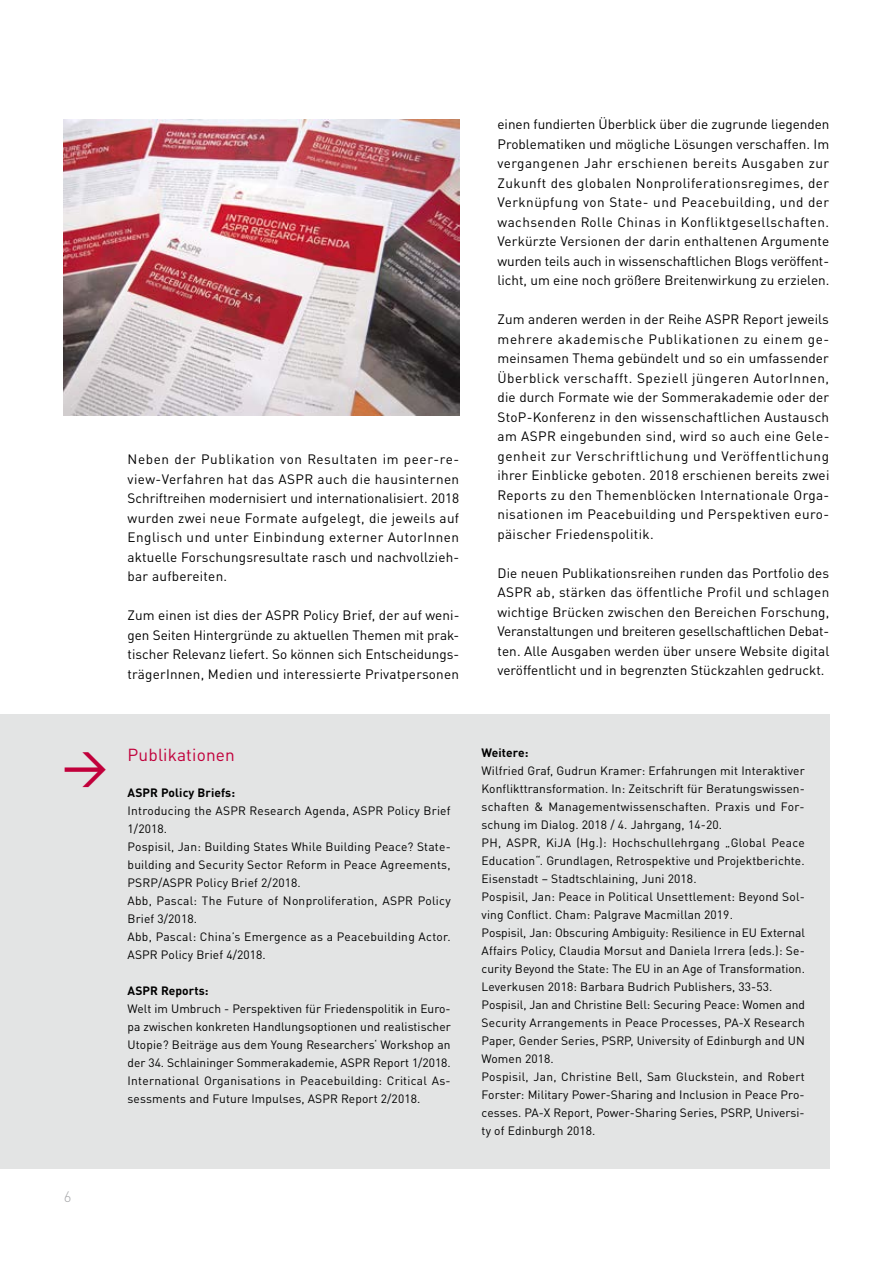
<style>
.page{position:relative;width:893px;height:1263px;background:#fff}
.page>*{position:absolute;margin:0;border:0;box-sizing:border-box;transform-origin:0 0}
.t1{font:17.25px "DIN Pro";letter-spacing:.01em;color:#c1003b}
.t2{font:300 15px "DIN Pro";color:#a7a8aa}
.t3{font:13.5px/19.5px "DIN Pro";letter-spacing:.015em;color:#000;text-align:justify}
.t4{font:12px/18px "DIN Pro";letter-spacing:.01em;color:#000}
.t5{font:700 12px "DIN Pro";letter-spacing:.01em;color:#000}
</style>
<div class="page">
<div style="left:0;top:714px;width:829px;height:454px;background:#e3e4e4"></div>
<img style="left:64px;top:119px;width:395px;height:297px">
<p class="t2" style="left:64px;top:1185px;width:9px">6</p>
<p class="t3" style="left:128px;top:448px;width:333px">Neben der Publikation von Resultaten im peer-re&shy;view-Verfahren hat das ASPR auch die hausinternen Schriftreihen modernisiert und internationalisiert. 2018 wurden zwei neue Formate aufgelegt, die jeweils auf Englisch und unter Einbindung externer AutorInnen aktuelle Forschungsresultate rasch und nachvollzieh&shy;bar aufbereiten.</p>
<p class="t3" style="left:128px;top:604px;width:333px">Zum einen ist dies der ASPR Policy Brief, der auf weni&shy;gen Seiten Hintergründe zu aktuellen Themen mit prak&shy;tischer Relevanz liefert. So können sich Entscheidungs&shy;trägerInnen, Medien und interessierte Privatpersonen</p>
<p class="t3" style="left:497px;top:113px;width:333px">einen fundierten Überblick über die zugrunde liegenden Problematiken und mögliche Lösungen verschaffen. Im vergangenen Jahr erschienen bereits Ausgaben zur Zukunft des globalen Nonproliferationsregimes, der Verknüpfung von State- und Peacebuilding, und der wachsenden Rolle Chinas in Konfliktgesellschaften.<br>Verkürzte Versionen der darin enthaltenen Argumente wurden teils auch in wissenschaftlichen Blogs veröffent&shy;licht, um eine noch größere Breitenwirkung zu erzielen.</p>
<p class="t3" style="left:497px;top:308px;width:333px">Zum anderen werden in der Reihe ASPR Report jeweils mehrere akademische Publikationen zu einem ge&shy;meinsamen Thema gebündelt und so ein umfassender Überblick verschafft. Speziell jüngeren AutorInnen, die durch Formate wie der Sommerakademie oder der StoP-Konferenz in den wissenschaftlichen Austausch am ASPR eingebunden sind, wird so auch eine Gele&shy;genheit zur Verschriftlichung und Veröffentlichung ihrer Einblicke geboten. 2018 erschienen bereits zwei Reports zu den Themenblöcken Internationale Orga&shy;nisationen im Peacebuilding und Perspektiven euro&shy;päischer Friedenspolitik.</p>
<p class="t3" style="left:497px;top:562px;width:333px">Die neuen Publikationsreihen runden das Portfolio des ASPR ab, stärken das öffentliche Profil und schlagen wichtige Brücken zwischen den Bereichen Forschung, Veranstaltungen und breiteren gesellschaftlichen Debat&shy;ten. Alle Ausgaben werden über unsere Website digital veröffentlicht und in begrenzten Stückzahlen gedruckt.</p>
<p class="t1" style="left:128px;top:741px;width:109px">Publikationen</p>
<p class="t5" style="left:128px;top:782px;width:109px">ASPR Policy Briefs:</p>
<p class="t4" style="left:128px;top:800px;width:325px">Introducing the ASPR Research Agenda, ASPR Policy Brief 1/2018.<br>Pospisil, Jan: Building States While Building Peace? State&shy;building and Security Sector Reform in Peace Agreements, PSRP/ASPR Policy Brief 2/2018.<br>Abb, Pascal: The Future of Nonproliferation, ASPR Policy Brief 3/2018.<br>Abb, Pascal: China’s Emergence as a Peacebuilding Actor.<br>ASPR Policy Brief 4/2018.</p>
<p class="t5" style="left:128px;top:980px;width:83px">ASPR Reports:</p>
<p class="t4" style="left:128px;top:998px;width:325px;text-align:justify">Welt im Umbruch - Perspektiven für Friedenspolitik in Euro&shy;pa zwischen konkreten Handlungsoptionen und realistischer Utopie? Beiträge aus dem Young Researchers‘ Workshop an der 34. Schlaininger Sommerakademie, ASPR Report 1/2018.<br>International Organisations in Peacebuilding: Critical As&shy;sessments and Future Impulses, ASPR Report 2/2018.</p>
<p class="t5" style="left:482px;top:742px;width:49px">Weitere:</p>
<p class="t4" style="left:482px;top:760px;width:325px">Wilfried Graf, Gudrun Kramer: Erfahrungen mit Interaktiver Konflikttransformation. In: Zeitschrift für Beratungswissen&shy;schaften &amp; Managementwissenschaften. Praxis und For&shy;schung im Dialog. 2018 / 4. Jahrgang, 14-20.<br>PH, ASPR, KiJA (Hg.): Hochschullehrgang „Global Peace Education“. Grundlagen, Retrospektive und Projektberichte.<br>Eisenstadt – Stadtschlaining, Juni 2018.<br>Pospisil, Jan: Peace in Political Unsettlement: Beyond Sol&shy;ving Conflict. Cham: Palgrave Macmillan 2019.<br>Pospisil, Jan: Obscuring Ambiguity: Resilience in EU External Affairs Policy, Claudia Morsut and Daniela Irrera (eds.): Se&shy;curity Beyond the State: The EU in an Age of Transformation.<br>Leverkusen 2018: Barbara Budrich Publishers, 33-53.<br>Pospisil, Jan and Christine Bell: Securing Peace: Women and Security Arrangements in Peace Processes, PA-X Research Paper, Gender Series, PSRP, University of Edinburgh and UN Women 2018.<br>Pospisil, Jan, Christine Bell, Sam Gluckstein, and Robert Forster: Military Power-Sharing and Inclusion in Peace Pro&shy;cesses. PA-X Report, Power-Sharing Series, PSRP, Universi&shy;ty of Edinburgh 2018.</p>
</div>
